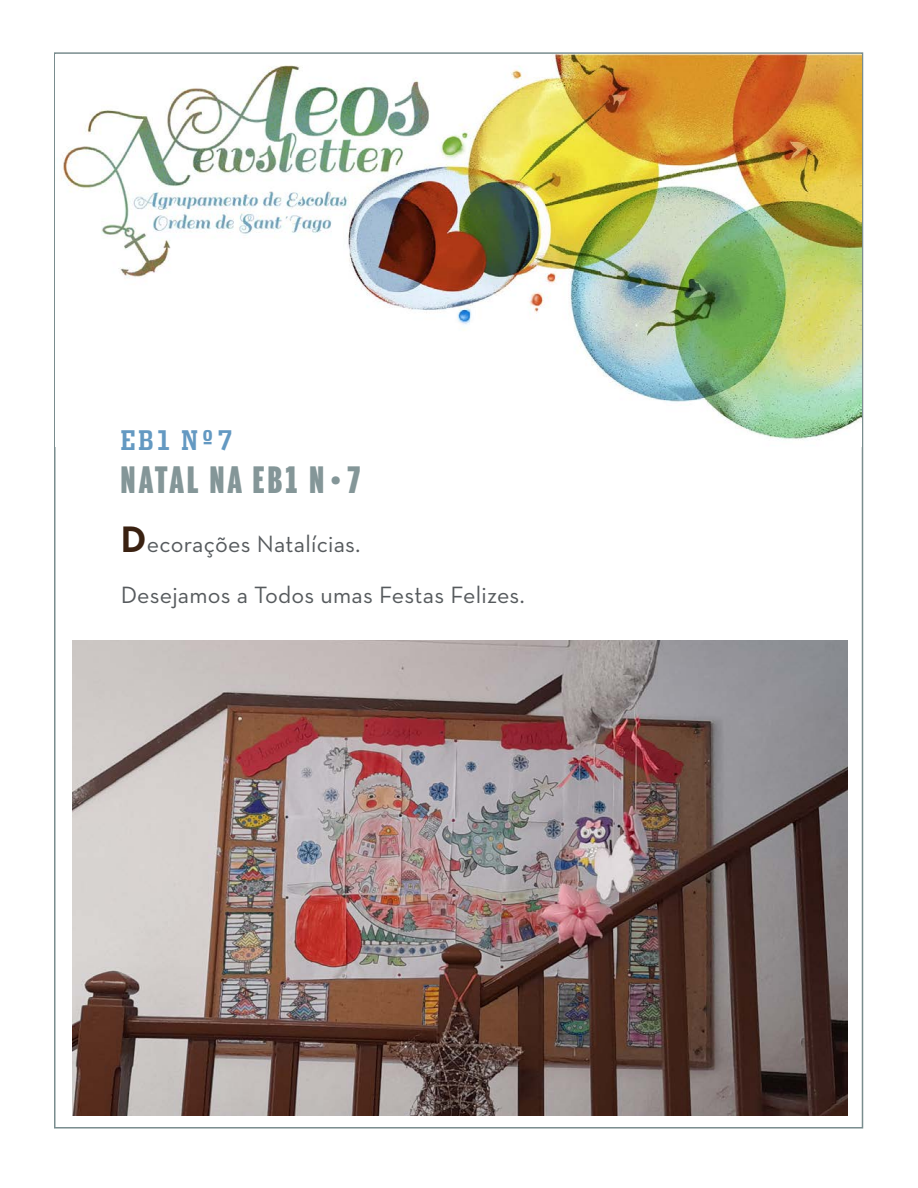
<style>
.page{position:relative;width:918px;height:1188px;background:#fff}
.page>*{position:absolute;margin:0;border:0;box-sizing:border-box;transform-origin:0 0}
.t1{font:900 36px "Benton Sans Extra Comp";letter-spacing:.1em;color:#849698}
.t2{font:700 27px "Dispatch Comp Tab";letter-spacing:.1em;color:#6499c2}
.t3{font:24px "Neutra Text";letter-spacing:.01em;color:#565a5d}
.s1{font-weight:700;font-size:37.5px;color:#3a2111}
</style>
<div class="page">
<img style="left:61px;top:54px;width:801px;height:386px">
<img style="left:72px;top:641px;width:776px;height:475px">
<p class="t2" style="left:121px;top:423px;width:113px">EB1 Nº7</p>
<p class="t1" style="left:121px;top:459px;width:241px">NATAL NA EB1 N•7</p>
<p class="t3" style="left:121px;top:529px;width:241px"><span class="s1">D</span>ecorações Natalícias.</p>
<p class="t3" style="left:121px;top:580px;width:405px">Desejamos a Todos umas Festas Felizes.</p>
</div>
